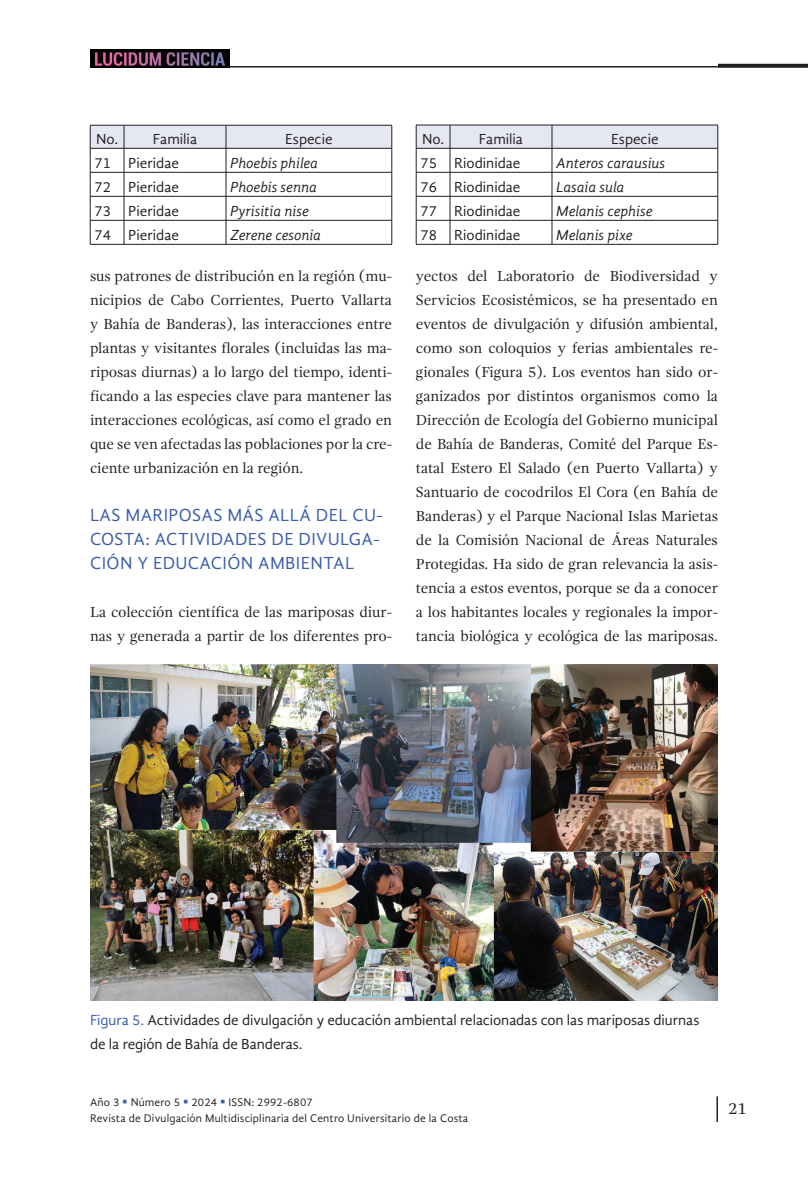
<style>
.page{position:relative;width:808px;height:1191px;background:#fff}
.page>*{position:absolute;margin:0;border:0;box-sizing:border-box;transform-origin:0 0}
.t1{font:18px/24px "Gandhi Sans";letter-spacing:.02em;color:#395daa}
.t2{font:16.5px "Gandhi Serif";color:#231f20}
.t3{font:15px/24px "Gandhi Serif";letter-spacing:-.005em;color:#231f20;text-align:justify}
.t4{font:15px/24px "Gandhi Sans";letter-spacing:-.005em;color:#231f20}
.t5{font:italic 15px "Gandhi Sans";color:#231f20}
.t6{font:11.4px/15.9px "Gandhi Sans";letter-spacing:.015em;color:#231f20}
.s1{color:#395daa}
</style>
<div class="page">
<hr style="left:90px;top:66px;width:718px;height:2px;background:#231f20">
<hr style="left:716px;top:1096px;width:2px;height:26px;background:#231f20">
<svg style="left:718px;top:64px;width:90px;height:4px"></svg>
<img style="left:90px;top:50px;width:139px;height:17px">
<svg style="left:90px;top:125px;width:302px;height:119px"></svg>
<hr style="left:90px;top:244px;width:34px;height:1px;background:#231f20">
<hr style="left:124px;top:244px;width:102px;height:1px;background:#231f20">
<hr style="left:226px;top:244px;width:166px;height:1px;background:#231f20">
<svg style="left:416px;top:125px;width:302px;height:119px"></svg>
<hr style="left:416px;top:244px;width:34px;height:1px;background:#231f20">
<hr style="left:450px;top:244px;width:102px;height:1px;background:#231f20">
<hr style="left:552px;top:244px;width:166px;height:1px;background:#231f20">
<img style="left:90px;top:665px;width:628px;height:335px">
<p class="t4" style="left:96px;top:127px;width:103px">No. Familia</p>
<p class="t4" style="left:285px;top:127px;width:49px">Especie</p>
<p class="t4" style="left:94px;top:151px;width:86px">71 Pieridae</p>
<p class="t5" style="left:230px;top:154px;width:89px">Phoebis philea</p>
<p class="t4" style="left:94px;top:175px;width:86px">72 Pieridae</p>
<p class="t5" style="left:230px;top:178px;width:88px">Phoebis senna</p>
<p class="t4" style="left:94px;top:199px;width:86px">73 Pieridae</p>
<p class="t5" style="left:230px;top:202px;width:80px">Pyrisitia nise</p>
<p class="t4" style="left:94px;top:223px;width:86px">74 Pieridae</p>
<p class="t5" style="left:230px;top:226px;width:92px">Zerene cesonia</p>
<p class="t3" style="left:90px;top:264px;width:303px">sus patrones de distribución en la región (mu&shy;nicipios de Cabo Corrientes, Puerto Vallarta y Bahía de Banderas), las interacciones entre plantas y visitantes florales (incluidas las ma&shy;riposas diurnas) a lo largo del tiempo, identi&shy;ficando a las especies clave para mantener las interacciones ecológicas, así como el grado en que se ven afectadas las poblaciones por la cre&shy;ciente urbanización en la región.</p>
<p class="t1" style="left:90px;top:502px;width:294px">LAS MARIPOSAS MÁS ALLÁ DEL CU-<br>COSTA: ACTIVIDADES DE DIVULGA-<br>CIÓN Y EDUCACIÓN AMBIENTAL</p>
<p class="t3" style="left:90px;top:600px;width:303px">La colección científica de las mariposas diur&shy;nas y generada a partir de los diferentes pro-</p>
<p class="t4" style="left:422px;top:127px;width:103px">No. Familia</p>
<p class="t4" style="left:611px;top:127px;width:49px">Especie</p>
<p class="t4" style="left:420px;top:151px;width:101px">75 Riodinidae</p>
<p class="t5" style="left:556px;top:154px;width:110px">Anteros carausius</p>
<p class="t4" style="left:420px;top:175px;width:101px">76 Riodinidae</p>
<p class="t5" style="left:556px;top:178px;width:69px">Lasaia sula</p>
<p class="t4" style="left:420px;top:199px;width:101px">77 Riodinidae</p>
<p class="t5" style="left:556px;top:202px;width:98px">Melanis cephise</p>
<p class="t4" style="left:420px;top:223px;width:101px">78 Riodinidae</p>
<p class="t5" style="left:556px;top:226px;width:78px">Melanis pixe</p>
<p class="t3" style="left:416px;top:264px;width:303px">yectos del Laboratorio de Biodiversidad y Servicios Ecosistémicos, se ha presentado en eventos de divulgación y difusión ambiental, como son coloquios y ferias ambientales re&shy;gionales (Figura 5). Los eventos han sido or&shy;ganizados por distintos organismos como la Dirección de Ecología del Gobierno municipal de Bahía de Banderas, Comité del Parque Es&shy;tatal Estero El Salado (en Puerto Vallarta) y Santuario de cocodrilos El Cora (en Bahía de Banderas) y el Parque Nacional Islas Marietas de la Comisión Nacional de Áreas Naturales Protegidas. Ha sido de gran relevancia la asis&shy;tencia a estos eventos, porque se da a conocer a los habitantes locales y regionales la impor&shy;tancia biológica y ecológica de las mariposas.</p>
<p class="t4" style="left:90px;top:1007px;width:611px"><span class="s1">Figura 5.</span> Actividades de divulgación y educación ambiental relacionadas con las mariposas diurnas de la región de Bahía de Banderas.</p>
<p class="t6" style="left:90px;top:1094px;width:380px">Año 3 <span class="s1">▪</span> número 5 <span class="s1">▪</span> 2024 <span class="s1">▪</span> ISSN : 2992-6807<br>Revista de Divulgación Multidisciplinaria del Centro Universitario de la Costa</p>
<p class="t2" style="left:728px;top:1099px;width:20px">21</p>
</div>
